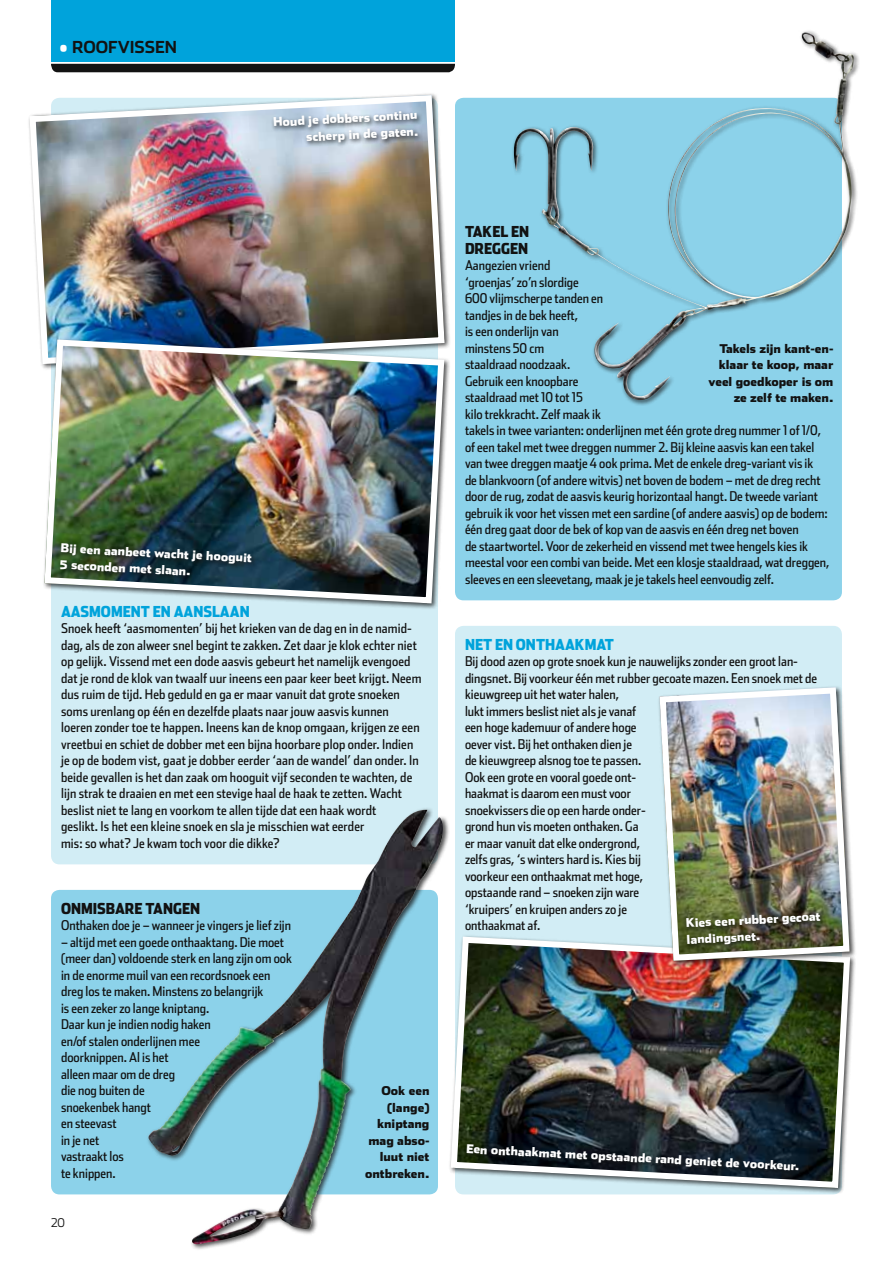
<style>
.page{position:relative;width:893px;height:1263px;background:#fff}
.page>*{position:absolute;margin:0;border:0;box-sizing:border-box;transform-origin:0 0}
.t1{font:700 16.5px "Stainless";color:#121212}
.t2{font:900 15px "Stainless Cond";color:#00a3db}
.t3{font:900 15px/16.5px "Stainless Cond";color:#121212}
.t4{font:13.5px/16.5px "Stainless Cond";color:#121212}
.t5{font:900 12px/16.5px "Stainless";color:#fff}
.t6{font:900 12px/16.5px "Stainless";color:#121212;text-align:right}
.t7{font:300 12px "Stainless";color:#121212}
.s1{font-weight:900;color:#fff}
</style>
<div class="page">
<div style="left:51px;top:64px;width:404px;height:8px;background:#121212"></div>
<div style="left:51px;top:0;width:404px;height:62px;background:#00a3db"></div>
<div style="left:455px;top:98px;width:387px;height:502px;background:#8cd2ea;border-radius:9px"></div>
<div style="left:51px;top:98px;width:387px;height:766px;background:#d2edf5;border-radius:9px"></div>
<div style="left:51px;top:890px;width:387px;height:304px;background:#8cd2ea;border-radius:9px"></div>
<div style="left:455px;top:626px;width:387px;height:568px;background:#d2edf5;border-radius:9px"></div>
<div style="left:511px;top:30px;width:349px;height:376px;background:#121212;opacity:.75"></div>
<img style="left:514px;top:34px;width:329px;height:273px">
<img style="left:29px;top:93px;width:419px;height:260px">
<img style="left:41px;top:336px;width:406px;height:271px">
<div style="left:146px;top:807px;width:303px;height:444px;background:#121212;opacity:.75"></div>
<img style="left:147px;top:831px;width:248px;height:364px">
<img style="left:448px;top:933px;width:405px;height:258px">
<div style="left:464px;top:1141px;width:341px;height:36px;background:#121212;opacity:.75"></div>
<div style="left:657px;top:685px;width:199px;height:282px;background:#121212;opacity:.75"></div>
<img style="left:656px;top:685px;width:197px;height:279px">
<div style="left:271px;top:109px;width:153px;height:39px;background:#121212;opacity:.75"></div>
<div style="left:58px;top:541px;width:200px;height:41px;background:#121212;opacity:.75"></div>
<div style="left:684px;top:910px;width:142px;height:41px;background:#121212;opacity:.75"></div>
<p class="t1" style="left:60px;top:37px;width:119px"><span class="s1">•</span> ROOFVISSEN</p>
<p class="t5" style="left:273px;top:113px;width:146px;text-align:right;rotate:-3deg">Houd je dobbers continu scherp in de gaten.</p>
<p class="t5" style="left:61px;top:539px;width:193px;rotate:3deg">Bij een aanbeet wacht je hooguit<br>5 seconden met slaan.</p>
<p class="t2" style="left:61px;top:602px;width:190px">AASMOMENT EN AANSLAAN</p>
<p class="t4" style="left:61px;top:620px;width:362px">Snoek heeft ‘aasmomenten’ bij het krieken van de dag en in de namid&shy;dag, als de zon alweer snel begint te zakken. Zet daar je klok echter niet op gelijk. Vissend met een dode aasvis gebeurt het namelijk evengoed dat je rond de klok van twaalf uur ineens een paar keer beet krijgt. Neem dus ruim de tijd. Heb geduld en ga er maar vanuit dat grote snoeken soms urenlang op één en dezelfde plaats naar jouw aasvis kunnen loeren zonder toe te happen. Ineens kan de knop omgaan, krijgen ze een vreetbui en schiet de dobber met een bijna hoorbare plop onder. Indien je op de bodem vist, gaat je dobber eerder ‘aan de wandel’ dan onder. In beide gevallen is het dan zaak om hooguit vijf seconden te wachten, de lijn strak te draaien en met een stevige haal de haak te zetten. Wacht beslist niet te lang en voorkom te allen tijde dat een haak wordt<br>geslikt. Is het een kleine snoek en sla je misschien wat eerder<br>mis: so what? Je kwam toch voor die dikke?</p>
<p class="t3" style="left:61px;top:900px;width:141px">ONMISBARE TANGEN</p>
<p class="t4" style="left:61px;top:917px;width:232px">Onthaken doe je – wanneer je vingers je lief zijn</p>
<p class="t4" style="left:61px;top:933px;width:232px">– altijd met een goede onthaaktang. Die moet (meer dan) voldoende sterk en lang zijn om ook in de enorme muil van een recordsnoek een dreg los te maken. Minstens zo belangrijk<br>is een zeker zo lange kniptang.<br>Daar kun je indien nodig haken<br>en/of stalen onderlijnen mee<br>doorknippen. Al is het<br>alleen maar om de dreg<br>die nog buiten de<br>snoekenbek hangt<br>en steevast<br>in je net<br>vastraakt los<br>te knippen.</p>
<p class="t7" style="left:51px;top:1216px;width:15px">20</p>
<p class="t6" style="left:365px;top:1082px;width:66px">Ook een (lange) kniptang mag abso&shy;luut niet ontbreken.</p>
<p class="t3" style="left:465px;top:223px;width:66px">TAKEL EN<br>DREGGEN</p>
<p class="t4" style="left:465px;top:257px;width:366px">Aangezien vriend<br>‘groenjas’ zo’n slordige<br>600 vlijmscherpe tanden en<br>tandjes in de bek heeft,<br>is een onderlijn van<br>minstens 50 cm<br>staaldraad noodzaak.<br>Gebruik een knoopbare<br>staaldraad met 10 tot 15<br>kilo trekkracht. Zelf maak ik<br>takels in twee varianten: onderlijnen met één grote dreg nummer 1 of 1/0, of een takel met twee dreggen nummer 2. Bij kleine aasvis kan een takel van twee dreggen maatje 4 ook prima. Met de enkele dreg-variant vis ik<br>de blankvoorn (of andere witvis) net boven de bodem – met de dreg recht door de rug, zodat de aasvis keurig horizontaal hangt. De tweede variant gebruik ik voor het vissen met een sardine (of andere aasvis) op de bodem: één dreg gaat door de bek of kop van de aasvis en één dreg net boven<br>de staartwortel. Voor de zekerheid en vissend met twee hengels kies ik meestal voor een combi van beide. Met een klosje staaldraad, wat dreggen, sleeves en een sleevetang, maak je je takels heel eenvoudig zelf.</p>
<p class="t6" style="left:709px;top:340px;width:126px">Takels zijn kant-en&shy;klaar te koop, maar veel goedkoper is om ze zelf te maken.</p>
<p class="t2" style="left:465px;top:635px;width:151px">NET EN ONTHAAKMAT</p>
<p class="t4" style="left:465px;top:653px;width:354px">Bij dood azen op grote snoek kun je nauwelijks zonder een groot lan&shy;dingsnet. Bij voorkeur één met rubber gecoate mazen. Een snoek met de kieuwgreep uit het water halen,<br>lukt immers beslist niet als je vanaf<br>een hoge kademuur of andere hoge<br>oever vist. Bij het onthaken dien je<br>de kieuwgreep alsnog toe te passen.<br>Ook een grote en vooral goede ont-<br>haakmat is daarom een must voor<br>snoekvissers die op een harde onder-<br>grond hun vis moeten onthaken. Ga<br>er maar vanuit dat elke ondergrond,<br>zelfs gras, ‘s winters hard is. Kies bij<br>voorkeur een onthaakmat met hoge,<br>opstaande rand – snoeken zijn ware<br>‘kruipers’ en kruipen anders zo je<br>onthaakmat af.</p>
<p class="t5" style="left:685px;top:914px;width:136px;rotate:-3deg">Kies een rubber gecoat landingsnet.</p>
<p class="t5" style="left:467px;top:1140px;width:335px;rotate:3deg">Een onthaakmat met opstaande rand geniet de voorkeur.</p>
</div>
